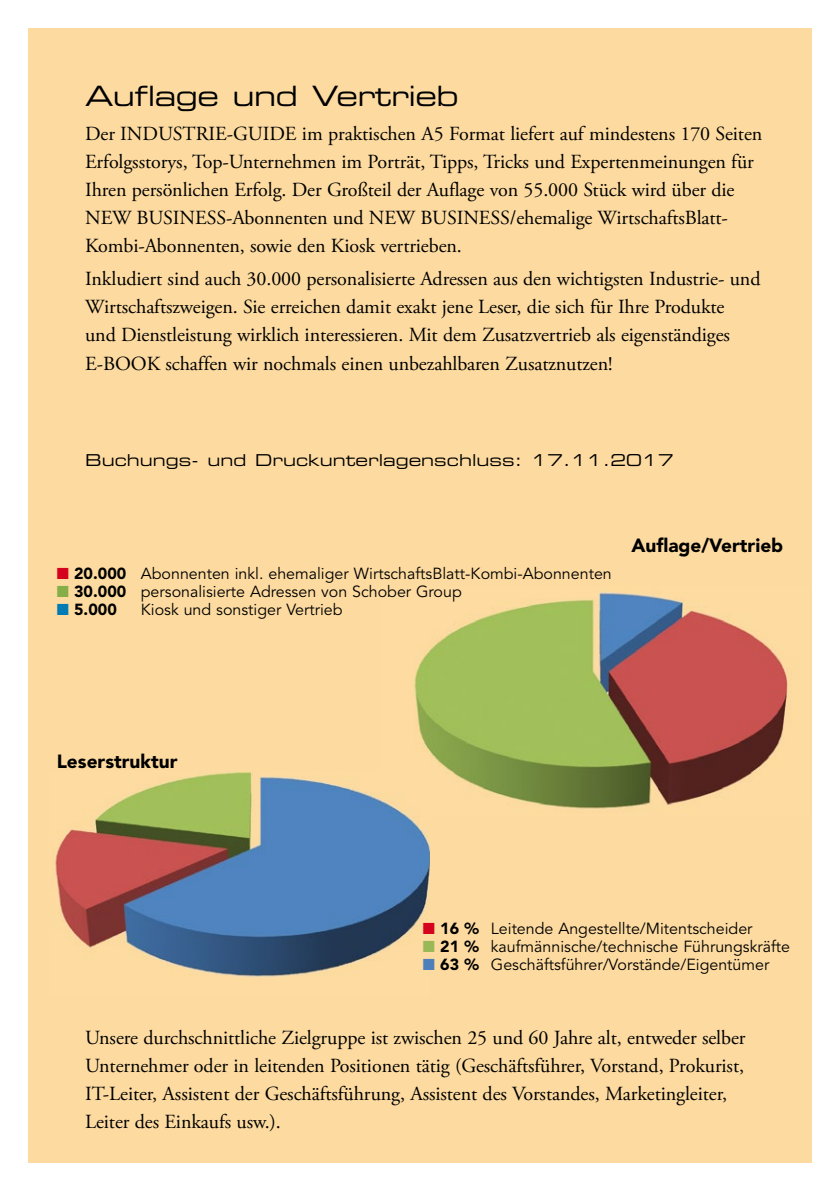
<style>
.page{position:relative;width:840px;height:1191px;background:#fff}
.page>*{position:absolute;margin:0;border:0;box-sizing:border-box;transform-origin:0 0}
.t1{font:28px "Eurostile LT Std Ex 2";letter-spacing:-.02em;color:#000}
.t2{font:20px/28px "Adobe Garamond Pro";letter-spacing:-.005em;color:#000}
.t3{font:900 19px "Avenir LT Std";color:#000}
.t4{font:16.4px "Eurostile LT Std Ex 2";color:#000}
.t5{font:16px "Avenir LT Std";color:#000}
.t6{font:900 16px "Avenir LT Std";color:#000}
.s1{color:#d4021d}
.s2{font-weight:900}
.s3{color:#84ae47}
.s4{color:#007bb4}
.s5{color:#99b958}
.s6{color:#4e7fbb}
</style>
<div class="page">
<div style="left:28px;top:28px;width:783px;height:1134px;background:#fddba0"></div>
<img style="left:414px;top:591px;width:374px;height:218px">
<img style="left:55px;top:771px;width:374px;height:206px">
<h1 class="t1" style="left:85px;top:77px;width:375px">Auflage und Vertrieb</h1>
<p class="t2" style="left:85px;top:120px;width:678px">Der INDUSTRIE-GUIDE im praktischen A5 Format liefert auf mindestens 170 Seiten Erfolgsstorys, Top-Unternehmen im Porträt, Tipps, Tricks und Expertenmeinungen für Ihren persönlichen Erfolg. Der Großteil der Auflage von 55.000 Stück wird über die NEW BUSINESS-Abonnenten und NEW BUSINESS/ehemalige WirtschaftsBlatt-Kombi-Abonnenten, sowie den Kiosk vertrieben.</p>
<p class="t2" style="left:85px;top:266px;width:676px">Inkludiert sind auch 30.000 personalisierte Adressen aus den wichtigsten Industrie- und Wirtschaftszweigen. Sie erreichen damit exakt jene Leser, die sich für Ihre Produkte<br>und Dienstleistung wirklich interessieren. Mit dem Zusatzvertrieb als eigenständiges E-BOOK schaffen wir nochmals einen unbezahlbaren Zusatznutzen!</p>
<p class="t4" style="left:85px;top:449px;width:589px">Buchungs- und Druckunterlagenschluss: 17.11.2017</p>
<p class="t5" style="left:57px;top:564px;width:556px"><span class="s1">■</span> <span class="s2">20.000</span> Abonnenten inkl. ehemaliger WirtschaftsBlatt-Kombi-Abonnenten</p>
<p class="t5" style="left:57px;top:582px;width:406px"><span class="s3">■</span> <span class="s2">30.000</span> personalisierte Adressen von Schober Group</p>
<p class="t6" style="left:57px;top:600px;width:62px"><span class="s4">■</span> 5.000</p>
<p class="t5" style="left:141px;top:600px;width:203px">Kiosk und sonstiger Vertrieb</p>
<p class="t3" style="left:631px;top:534px;width:153px">Auflage/Vertrieb</p>
<p class="t3" style="left:57px;top:750px;width:122px">Leserstruktur</p>
<p class="t5" style="left:422px;top:919px;width:331px"><span class="s1">■</span> <span class="s2">16 %</span> Leitende Angestellte/Mitentscheider</p>
<p class="t5" style="left:422px;top:937px;width:368px"><span class="s5">■</span> <span class="s2">21 %</span> kaufmännische/technische Führungskräfte</p>
<p class="t5" style="left:422px;top:955px;width:348px"><span class="s6">■</span> <span class="s2">63 %</span> Geschäftsführer/Vorstände/Eigentümer</p>
<p class="t2" style="left:85px;top:1024px;width:661px">Unsere durchschnittliche Zielgruppe ist zwischen 25 und 60 Jahre alt, entweder selber Unternehmer oder in leitenden Positionen tätig (Geschäftsführer, Vorstand, Prokurist, IT-Leiter, Assistent der Geschäftsführung, Assistent des Vorstandes, Marketingleiter, Leiter des Einkaufs usw.).</p>
</div>
